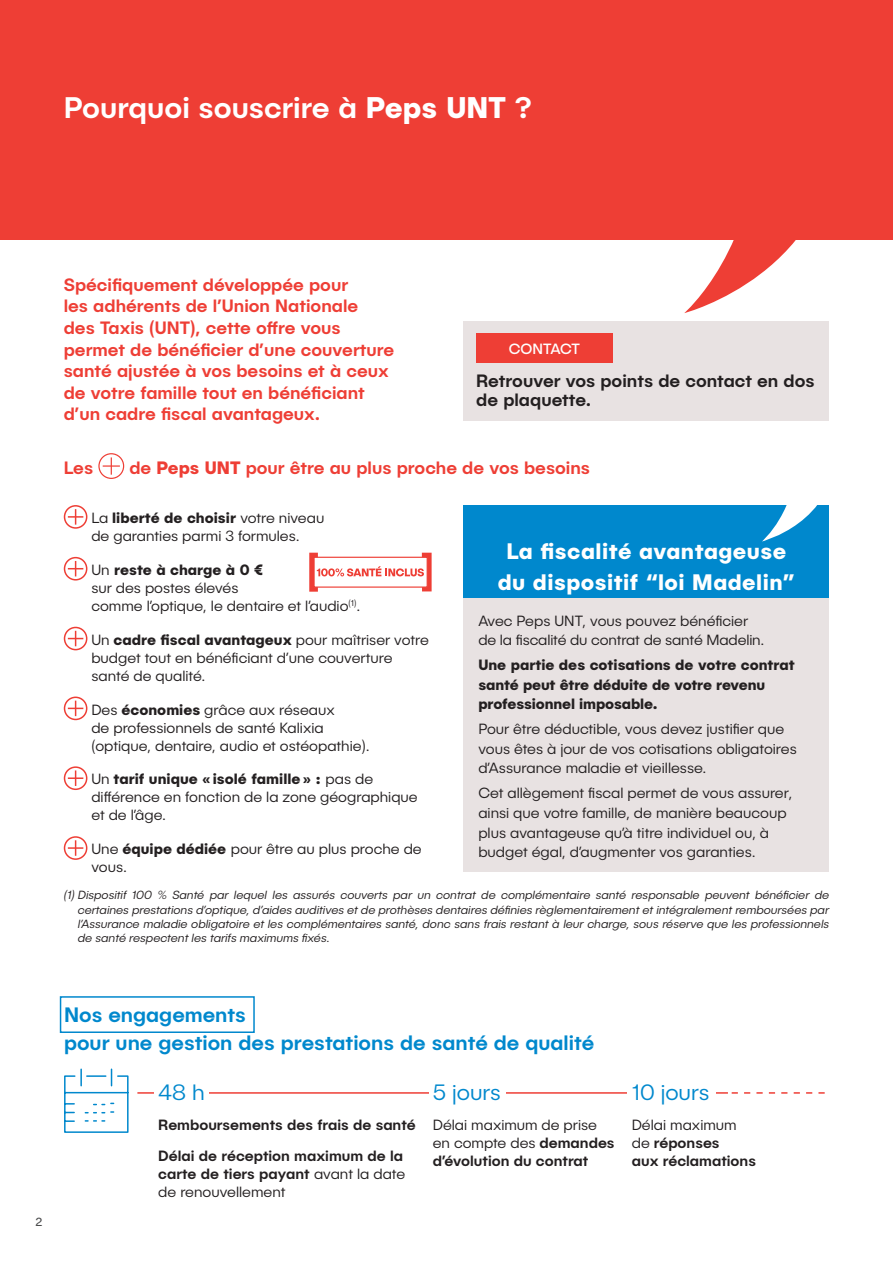
<style>
.page{position:relative;width:893px;height:1263px;background:#fff}
.page>*{position:absolute;margin:0;border:0;box-sizing:border-box;transform-origin:0 0}
.t1{font:500 30px "Publica Sans";color:#fff}
.t2{font:700 22.5px/31.5px "Publica Sans";letter-spacing:.02em;color:#fff;text-align:center}
.t3{font:300 22.5px "Publica Sans";color:#0088cd}
.t4{font:500 21px/28.5px "Publica Sans";color:#0088cd}
.t5{font:500 18px/21.6px "Publica Sans";color:#ee3e35}
.t6{font:500 18px/19.5px "Publica Sans";color:#231f20}
.t7{font:300 15px/18px "Publica Sans";color:#231f20}
.t8{font:700 15px/20px "Publica Sans";letter-spacing:-.01em;color:#231f20}
.t9{font:500 15px/18px "Publica Sans";color:#231f20}
.t10{font:15px "Publica Sans";letter-spacing:-.015em;color:#fff}
.t11{font:italic 300 12px/14.4px "Publica Sans";color:#231f20;text-align:justify}
.t12{font:12px "Publica Sans";color:#4b4c4d}
.s1{font-weight:700}
.s2{font-weight:500}
.s3{font-weight:300}
</style>
<div class="page">
<svg style="left:684px;top:240px;width:112px;height:73px"></svg>
<div style="left:0;top:0;width:893px;height:240px;background:#ee3e35"></div>
<svg style="left:68px;top:509px;width:15px;height:16px"></svg>
<div style="left:64px;top:505px;width:23px;height:24px;border:2px solid #ee3e35;border-radius:50%"></div>
<svg style="left:68px;top:561px;width:15px;height:15px"></svg>
<div style="left:64px;top:557px;width:23px;height:23px;border:2px solid #ee3e35;border-radius:50%"></div>
<svg style="left:68px;top:631px;width:15px;height:15px"></svg>
<div style="left:64px;top:627px;width:23px;height:23px;border:2px solid #ee3e35;border-radius:50%"></div>
<svg style="left:68px;top:701px;width:15px;height:15px"></svg>
<div style="left:64px;top:696px;width:23px;height:24px;border:2px solid #ee3e35;border-radius:50%"></div>
<svg style="left:68px;top:770px;width:15px;height:16px"></svg>
<div style="left:64px;top:766px;width:23px;height:24px;border:2px solid #ee3e35;border-radius:50%"></div>
<svg style="left:68px;top:840px;width:15px;height:16px"></svg>
<div style="left:64px;top:836px;width:23px;height:24px;border:2px solid #ee3e35;border-radius:50%"></div>
<div style="left:463px;top:505px;width:366px;height:94px;background:#0088cd"></div>
<svg style="left:762px;top:505px;width:55px;height:36px"></svg>
<div style="left:463px;top:599px;width:366px;height:273px;background:#e8e2e2"></div>
<svg style="left:309px;top:553px;width:123px;height:39px"></svg>
<svg style="left:103px;top:457px;width:17px;height:18px"></svg>
<div style="left:98px;top:453px;width:26px;height:26px;border:1px solid #ee3e35;border-radius:50%"></div>
<svg style="left:64px;top:1069px;width:65px;height:64px"></svg>
<hr style="left:137px;top:1092px;width:591px;height:2px;background:#ee3e35">
<svg style="left:732px;top:1092px;width:93px;height:2px"></svg>
<div style="left:154px;top:1076px;width:55px;height:35px;background:#fff"></div>
<div style="left:430px;top:1076px;width:76px;height:35px;background:#fff"></div>
<div style="left:627px;top:1076px;width:89px;height:35px;background:#fff"></div>
<div style="left:60px;top:996px;width:195px;height:37px;border:2px solid #0088cd"></div>
<div style="left:463px;top:321px;width:366px;height:99px;background:#e8e2e2"></div>
<div style="left:476px;top:333px;width:136px;height:30px;background:#ee3e35"></div>
<h1 class="t1" style="left:64px;top:88px;width:470px">Pourquoi souscrire à <span class="s1">Peps UNT</span> ?</h1>
<p class="t5" style="left:64px;top:273px;width:332px">Spécifiquement développée pour<br>les adhérents de l’Union Nationale<br>des Taxis (UNT), cette offre vous permet de bénéficier d’une couverture santé ajustée à vos besoins et à ceux de votre famille tout en bénéficiant d’un cadre fiscal avantageux.</p>
<p class="t10" style="left:509px;top:340px;width:73px">CONTACT</p>
<p class="t6" style="left:476px;top:370px;width:340px">Retrouver vos points de contact en dos de plaquette.</p>
<p class="t5" style="left:64px;top:457px;width:31px">Les</p>
<p class="t5" style="left:129px;top:457px;width:462px">de <span class="s1">Peps UNT</span> pour être au plus proche de vos besoins</p>
<p class="t7" style="left:91px;top:509px;width:234px">La <span class="s1">liberté de choisir</span> votre niveau de garanties parmi 3 formules.</p>
<p class="t7" style="left:91px;top:560px;width:270px">Un <span class="s1">reste à charge à 0 €<br></span>sur des postes élevés<br>comme l’optique, le dentaire et l’audio<sup>(1)</sup>.</p>
<p class="t7" style="left:91px;top:630px;width:339px">Un <span class="s1">cadre fiscal avantageux</span> pour maîtriser votre budget tout en bénéficiant d’une couverture santé de qualité.</p>
<p class="t7" style="left:91px;top:700px;width:280px">Des <span class="s1">économies</span> grâce aux réseaux<br>de professionnels de santé Kalixia (optique, dentaire, audio et ostéopathie).</p>
<p class="t7" style="left:91px;top:770px;width:328px">Un <span class="s1">tarif unique «isolé famille» :</span> pas de différence en fonction de la zone géographique et de l’âge.</p>
<p class="t7" style="left:91px;top:840px;width:332px">Une <span class="s1">équipe dédiée</span> pour être au plus proche de vous.</p>
<p class="t11" style="left:78px;top:887px;width:753px;text-indent:-14px">(1) Dispositif 100 % Santé par lequel les assurés couverts par un contrat de complémentaire santé responsable peuvent bénéficier de certaines prestations d’optique, d’aides auditives et de prothèses dentaires définies règlementairement et intégralement remboursées par l’Assurance maladie obligatoire et les complémentaires santé, donc sans frais restant à leur charge, sous réserve que les professionnels de santé respectent les tarifs maximums fixés.</p>
<h2 class="t2" style="left:498px;top:534px;width:299px">La fiscalité avantageuse du dispositif “loi Madelin”</h2>
<p class="t7" style="left:478px;top:610px;width:288px;line-height:20px">Avec Peps UNT, vous pouvez bénéficier de la fiscalité du contrat de santé Madelin.</p>
<p class="t8" style="left:478px;top:654px;width:318px">Une partie des cotisations de votre contrat santé peut être déduite de votre revenu professionnel imposable.</p>
<p class="t7" style="left:478px;top:718px;width:320px;line-height:20px">Pour être déductible, vous devez justifier que vous êtes à jour de vos cotisations obligatoires d’Assurance maladie et vieillesse.</p>
<p class="t7" style="left:478px;top:782px;width:316px;line-height:20px">Cet allègement fiscal permet de vous assurer, ainsi que votre famille, de manière beaucoup plus avantageuse qu’à titre individuel ou, à budget égal, d’augmenter vos garanties.</p>
<p class="t12" style="left:36px;top:1214px;width:8px">2</p>
<h3 class="t4" style="left:64px;top:999px;width:532px">Nos engagements<br>pour une gestion des prestations de santé de qualité</h3>
<h2 class="t3" style="left:433px;top:1078px;width:70px">5 jours</h2>
<p class="t7" style="left:433px;top:1116px;width:183px">Délai maximum de prise en compte des <span class="s2">demandes d’évolution du contrat</span></p>
<h2 class="t3" style="left:158px;top:1078px;width:48px">48 h</h2>
<p class="t9" style="left:158px;top:1109px;width:259px;line-height:30.8px">Remboursements des frais de santé<br>Délai de réception maximum de la</p>
<p class="t7" style="left:158px;top:1164px;width:248px"><span class="s2">carte de tiers payant</span> avant la date de renouvellement</p>
<h2 class="t3" style="left:632px;top:1078px;width:79px">10 jours</h2>
<p class="t9" style="left:632px;top:1115px;width:126px"><span class="s3">Délai maximum de</span> réponses<br>aux réclamations</p>
</div>
